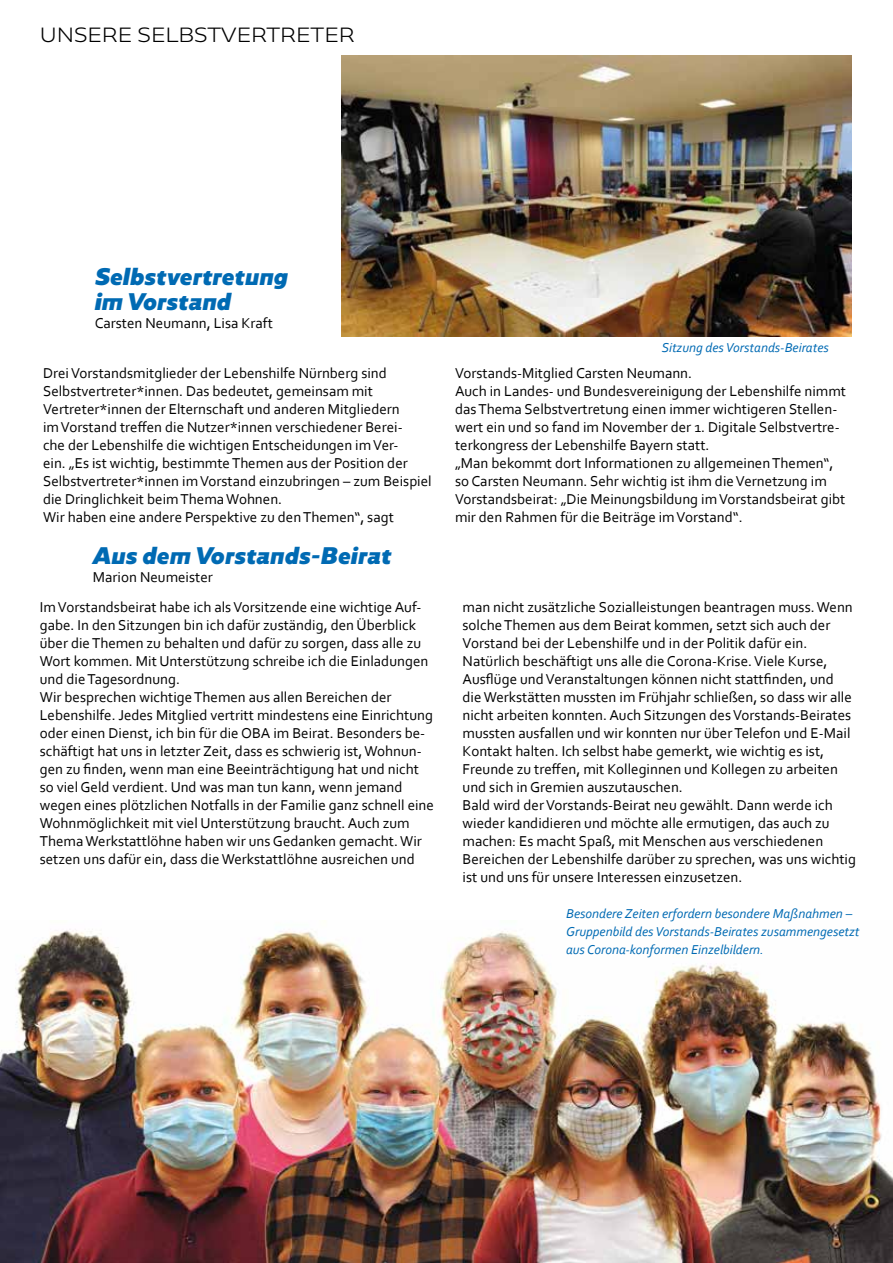
<style>
.page{position:relative;width:893px;height:1263px;background:#fff}
.page>*{position:absolute;margin:0;border:0;box-sizing:border-box;transform-origin:0 0}
.t1{font:italic 900 21px/25.2px "Caprina";color:#006ab3}
.t2{font:300 18px "Caprina";color:#000}
.t3{font:15px/18px "Corbel";color:#000}
.t4{font:italic 13.5px/18px "Corbel";color:#006ab3}
</style>
<div class="page">
<img style="left:341px;top:55px;width:510px;height:281px">
<img style="left:0;top:929px;width:893px;height:334px">
<p class="t2" style="left:40px;top:23px;width:316px">UNSERE SELBSTVERTRETER</p>
<h1 class="t1" style="left:95px;top:264px;width:195px">Selbstvertretung im Vorstand</h1>
<p class="t3" style="left:95px;top:314px;width:180px">Carsten Neumann, Lisa Kraft</p>
<p class="t4" style="left:662px;top:338px;width:169px">Sitzung des Vorstands-Beirates</p>
<p class="t3" style="left:43px;top:364px;width:390px">Drei Vorstandsmitglieder der Lebenshilfe Nürnberg sind Selbstvertreter*innen. Das bedeutet, gemeinsam mit Vertreter*innen der Elternschaft und anderen Mitgliedern<br>im Vorstand treffen die Nutzer*innen verschiedener Berei-<br>che der Lebenshilfe die wichtigen Entscheidungen im Ver-<br>ein. „Es ist wichtig, bestimmte Themen aus der Position der Selbstvertreter*innen im Vorstand einzubringen – zum Beispiel die Dringlichkeit beim Thema Wohnen.<br>Wir haben eine andere Perspektive zu den Themen“, sagt</p>
<p class="t3" style="left:455px;top:364px;width:393px">Vorstands-Mitglied Carsten Neumann.<br>Auch in Landes- und Bundesvereinigung der Lebenshilfe nimmt das Thema Selbstvertretung einen immer wichtigeren Stellen&shy;wert ein und so fand im November der 1. Digitale Selbstvertre&shy;terkongress der Lebenshilfe Bayern statt.<br>„Man bekommt dort Informationen zu allgemeinen Themen“, so Carsten Neumann. Sehr wichtig ist ihm die Vernetzung im Vorstandsbeirat: „Die Meinungsbildung im Vorstandsbeirat gibt mir den Rahmen für die Beiträge im Vorstand“.</p>
<h1 class="t1" style="left:93px;top:543px;width:300px">Aus dem Vorstands-Beirat</h1>
<p class="t3" style="left:93px;top:568px;width:121px">Marion Neumeister</p>
<p class="t3" style="left:40px;top:598px;width:396px">Im Vorstandsbeirat habe ich als Vorsitzende eine wichtige Auf&shy;gabe. In den Sitzungen bin ich dafür zuständig, den Überblick über die Themen zu behalten und dafür zu sorgen, dass alle zu Wort kommen. Mit Unterstützung schreibe ich die Einladungen und die Tagesordnung.<br>Wir besprechen wichtige Themen aus allen Bereichen der Lebenshilfe. Jedes Mitglied vertritt mindestens eine Einrichtung oder einen Dienst, ich bin für die OBA im Beirat. Besonders be&shy;schäftigt hat uns in letzter Zeit, dass es schwierig ist, Wohnun&shy;gen zu finden, wenn man eine Beeinträchtigung hat und nicht so viel Geld verdient. Und was man tun kann, wenn jemand wegen eines plötzlichen Notfalls in der Familie ganz schnell eine Wohnmöglichkeit mit viel Unterstützung braucht. Auch zum Thema Werkstattlöhne haben wir uns Gedanken gemacht. Wir setzen uns dafür ein, dass die Werkstattlöhne ausreichen und</p>
<p class="t3" style="left:463px;top:598px;width:395px">man nicht zusätzliche Sozialleistungen beantragen muss. Wenn solche Themen aus dem Beirat kommen, setzt sich auch der Vorstand bei der Lebenshilfe und in der Politik dafür ein.<br>Natürlich beschäftigt uns alle die Corona-Krise. Viele Kurse, Ausflüge und Veranstaltungen können nicht stattfinden, und die Werkstätten mussten im Frühjahr schließen, so dass wir alle nicht arbeiten konnten. Auch Sitzungen des Vorstands-Beirates mussten ausfallen und wir konnten nur über Telefon und E-Mail Kontakt halten. Ich selbst habe gemerkt, wie wichtig es ist, Freunde zu treffen, mit Kolleginnen und Kollegen zu arbeiten und sich in Gremien auszutauschen.<br>Bald wird der Vorstands-Beirat neu gewählt. Dann werde ich wieder kandidieren und möchte alle ermutigen, das auch zu machen: Es macht Spaß, mit Menschen aus verschiedenen Bereichen der Lebenshilfe darüber zu sprechen, was uns wichtig ist und uns für unsere Interessen einzusetzen.</p>
<p class="t4" style="left:566px;top:904px;width:295px">Besondere Zeiten erfordern besondere Maßnahmen –<br>Gruppenbild des Vorstands-Beirates zusammengesetzt aus Corona-konformen Einzelbildern.</p>
</div>
